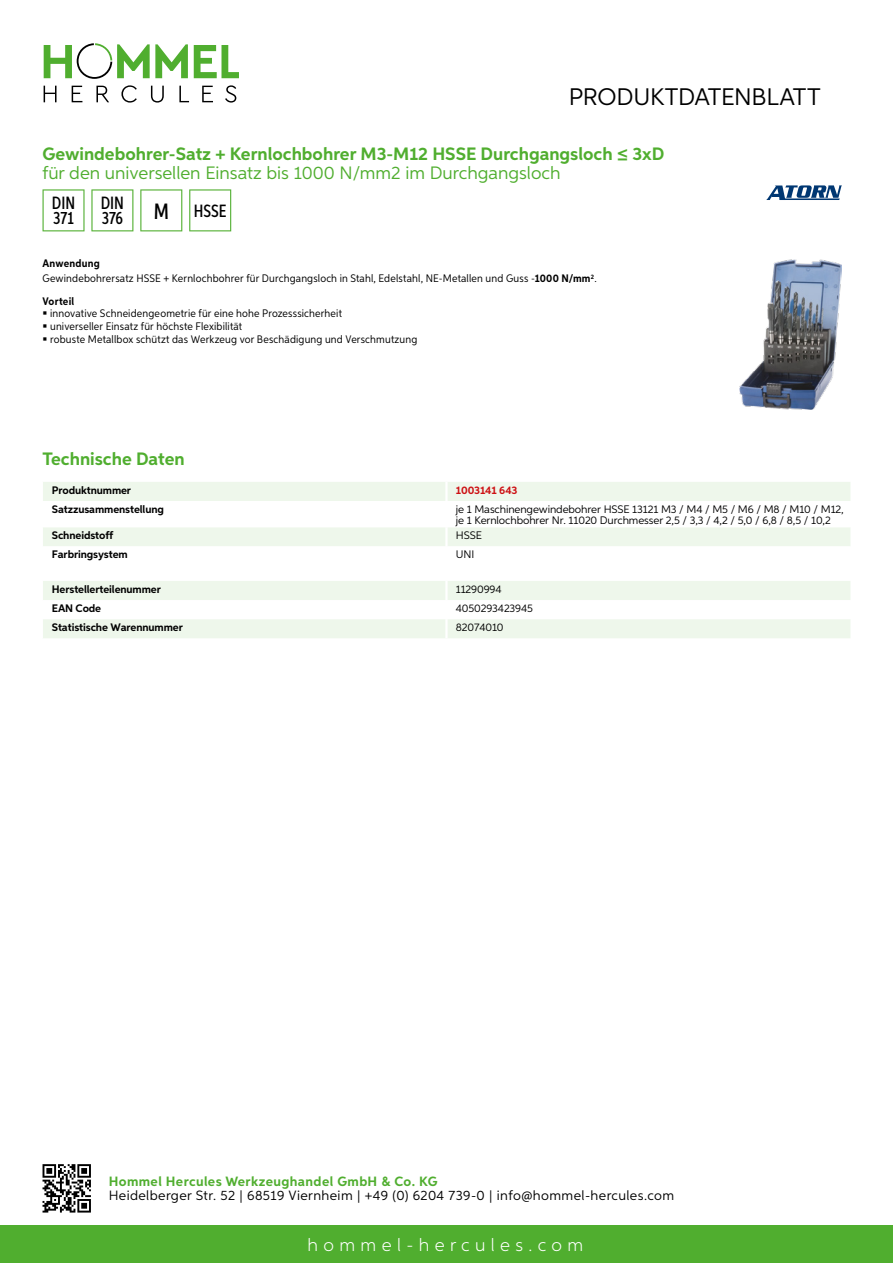
<style>
.page{position:relative;width:893px;height:1263px;background:#fff}
.page>*{position:absolute;margin:0;border:0;box-sizing:border-box;transform-origin:0 0}
.t1{font:24px "Aspira";letter-spacing:-.01em;color:#000}
.t2{font:700 18px "Aspira";color:#50ae2f}
.t3{font:18px "Aspira";color:#50ae2f}
.t4{font:300 18px "Aspira";letter-spacing:.3em;color:#fff}
.t5{font:500 17.85px/14.9px "Aspira XX Nar";color:#000}
.t6{font:13.5px "Aspira";letter-spacing:.03em;color:#000}
.t7{font:700 13.5px "Aspira";letter-spacing:.03em;color:#50ae2f}
.t8{font:10.95px/12.8px "Aspira Nar";letter-spacing:.015em;color:#000}
.t9{font:10.95px/10.9px "Aspira";letter-spacing:-.01em;color:#000}
.t10{font:700 10.95px "Aspira";letter-spacing:-.01em;color:#000}
.t11{font:700 10.95px "Aspira";letter-spacing:-.01em;color:#cd1013}
.t12{font:700 10.95px "Aspira Nar";letter-spacing:.015em;color:#000}
.s1{font-size:22.2px}
.s2{font-weight:700}
</style>
<div class="page">
<div style="left:0;top:1226px;width:893px;height:37px;background:#50ae2f"></div>
<svg style="left:43px;top:1164px;width:48px;height:48px"></svg>
<svg style="left:194px;top:45px;width:45px;height:33px"></svg>
<svg style="left:44px;top:43px;width:144px;height:36px"></svg>
<svg style="left:44px;top:86px;width:13px;height:16px"></svg>
<svg style="left:72px;top:86px;width:10px;height:16px"></svg>
<svg style="left:96px;top:86px;width:13px;height:16px"></svg>
<svg style="left:121px;top:85px;width:16px;height:18px"></svg>
<svg style="left:151px;top:86px;width:13px;height:17px"></svg>
<svg style="left:179px;top:86px;width:10px;height:16px"></svg>
<svg style="left:202px;top:86px;width:11px;height:16px"></svg>
<svg style="left:225px;top:85px;width:11px;height:18px"></svg>
<div style="left:43px;top:482px;width:807px;height:19px;background:#eef7eb"></div>
<div style="left:43px;top:527px;width:807px;height:19px;background:#eef7eb"></div>
<hr style="left:445px;top:482px;width:3px;height:19px;background:#fff">
<hr style="left:445px;top:527px;width:3px;height:19px;background:#fff">
<svg style="left:43px;top:581px;width:807px;height:57px"></svg>
<hr style="left:445px;top:619px;width:3px;height:19px;background:#fff">
<svg style="left:43px;top:189px;width:42px;height:42px"></svg>
<svg style="left:91px;top:189px;width:42px;height:42px"></svg>
<svg style="left:140px;top:189px;width:42px;height:42px"></svg>
<svg style="left:189px;top:189px;width:42px;height:42px"></svg>
<img style="left:740px;top:259px;width:102px;height:150px">
<svg style="left:766px;top:185px;width:76px;height:15px"></svg>
<h1 class="t1" style="left:569px;top:82px;width:253px">Produktdatenblatt</h1>
<h2 class="t2" style="left:43px;top:142px;width:623px">Gewindebohrer-Satz + Kernlochbohrer M3-M12 HSSE Durchgangsloch ≤ 3xD</h2>
<h2 class="t3" style="left:43px;top:162px;width:520px">für den universellen Einsatz bis 1000 N/mm2 im Durchgangsloch</h2>
<h3 class="t5" style="left:52px;top:196px;width:25px">DIN<br>371</h3>
<h3 class="t5" style="left:101px;top:196px;width:25px">DIN<br>376</h3>
<h3 class="t5" style="left:154px;top:203px;width:74px"><span class="s1">M</span> HSSE</h3>
<p class="t8" style="left:43px;top:256px;width:556px;line-height:15.1px"><span class="s2">Anwendung<br></span>Gewindebohrersatz HSSE + Kernlochbohrer für Durchgangsloch in Stahl, Edelstahl, NE-Metallen und Guss -<span class="s2">1000 N/mm</span><sup>2</sup>.</p>
<p class="t12" style="left:43px;top:294px;width:33px">Vorteil</p>
<p class="t8" style="left:50px;top:307px;width:369px">innovative Schneidengeometrie für eine hohe Prozesssicherheit<br>universeller Einsatz für höchste Flexibilität<br>robuste Metallbox schützt das Werkzeug vor Beschädigung und Verschmutzung</p>
<h2 class="t2" style="left:43px;top:448px;width:144px">Technische Daten</h2>
<p class="t10" style="left:52px;top:483px;width:81px">Produktnummer</p>
<p class="t11" style="left:456px;top:483px;width:63px">1003141 643</p>
<p class="t10" style="left:52px;top:502px;width:114px">Satzzusammenstellung</p>
<p class="t9" style="left:456px;top:503px;width:389px">je 1 Maschinengewindebohrer HSSE 13121 M3 / M4 / M5 / M6 / M8 / M10 / M12, je 1 Kernlochbohrer N r. 11020 Durchmesser 2,5 / 3,3 / 4,2 / 5,0 / 6,8 / 8,5 / 10,2</p>
<p class="t10" style="left:52px;top:529px;width:63px">Schneidstoff</p>
<p class="t9" style="left:456px;top:530px;width:26px">HSSE</p>
<p class="t10" style="left:52px;top:548px;width:77px">Farbringsystem</p>
<p class="t9" style="left:456px;top:549px;width:20px">UN I</p>
<p class="t10" style="left:52px;top:582px;width:111px">Herstellerteilenummer</p>
<p class="t9" style="left:456px;top:583px;width:47px">11290994</p>
<p class="t10" style="left:52px;top:601px;width:51px">EAN Code</p>
<p class="t9" style="left:456px;top:602px;width:79px">4050293423945</p>
<p class="t10" style="left:52px;top:621px;width:132px">Statistische Warennummer</p>
<p class="t9" style="left:456px;top:622px;width:49px">82074010</p>
<p class="t7" style="left:109px;top:1172px;width:330px">Hommel Hercules Werkzeughandel GmbH &amp; Co. KG</p>
<p class="t6" style="left:109px;top:1187px;width:567px">Heidelberger Str. 52 | 68519 Viernheim | +49 (0) 6204 739-0 | info@hommel-hercules.com</p>
<h2 class="t4" style="left:307px;top:1234px;width:277px">hommel-hercules.com</h2>
</div>
